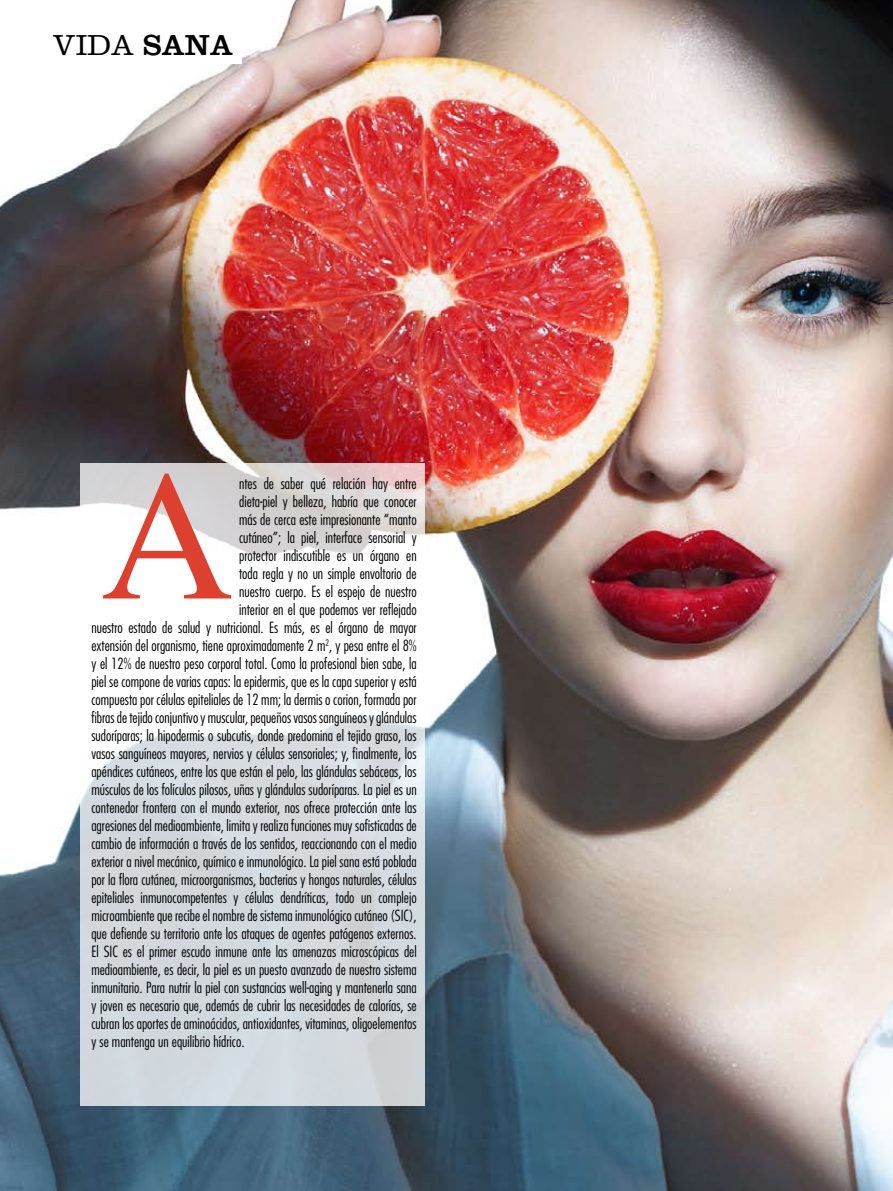
<style>
.page{position:relative;width:893px;height:1191px;background:#fff}
.page>*{position:absolute;margin:0;border:0;box-sizing:border-box;transform-origin:0 0}
.t1{font:185.4px "Times";color:#dc412f}
.t2{font:300 30px "Clarendon";color:#000}
.t3{font:300 condensed 15px "Futura";color:#000}
.s1{font-weight:400}
</style>
<div class="page">
<img style="left:0;top:0;width:893px;height:1191px">
<svg style="left:80px;top:463px;width:345px;height:643px;fill:#d5dbdf"></svg>
<div style="left:44px;top:24px;width:198px;height:40px;background:#fff"></div>
<h2 class="t2" style="left:52px;top:28px;width:182px">vida <span class="s1">SANA</span></h2>
<h1 class="t1" style="left:100px;top:363px;width:135px">A</h1>
<p class="t3" style="left:239px;top:475px;width:179px">ntes de saber qué relación hay entre</p>
<p class="t3" style="left:239px;top:493px;width:179px">dieta-piel y belleza, habría que conocer</p>
<p class="t3" style="left:239px;top:511px;width:179px">más de cerca este impresionante “manto</p>
<p class="t3" style="left:239px;top:529px;width:179px">cutáneo”; la piel, interface sensorial y</p>
<p class="t3" style="left:239px;top:547px;width:179px">protector indiscutible es un órgano en</p>
<p class="t3" style="left:239px;top:565px;width:179px">toda regla y no un simple envoltorio de</p>
<p class="t3" style="left:239px;top:583px;width:179px">nuestro cuerpo. Es el espejo de nuestro</p>
<p class="t3" style="left:239px;top:601px;width:179px">interior en el que podemos ver reflejado</p>
<p class="t3" style="left:91px;top:619px;width:327px">nuestro estado de salud y nutricional. Es más, es el órgano de mayor</p>
<p class="t3" style="left:91px;top:637px;width:327px">extensión del organismo, tiene aproximadamente 2 m<sup>2</sup>, y pesa entre el 8%</p>
<p class="t3" style="left:91px;top:655px;width:327px">y el 12% de nuestro peso corporal total. Como la profesional bien sabe, la</p>
<p class="t3" style="left:91px;top:673px;width:327px">piel se compone de varias capas: la epidermis, que es la capa superior y está</p>
<p class="t3" style="left:91px;top:691px;width:327px">compuesta por células epiteliales de 12 mm; la dermis o corion, formada por</p>
<p class="t3" style="left:91px;top:709px;width:327px">fibras de tejido conjuntivo y muscular, pequeños vasos sanguíneos y glándulas</p>
<p class="t3" style="left:91px;top:727px;width:327px">sudoríparas; la hipodermis o subcutis, donde predomina el tejido graso, los</p>
<p class="t3" style="left:91px;top:745px;width:327px">vasos sanguíneos mayores, nervios y células sensoriales; y, finalmente, los</p>
<p class="t3" style="left:91px;top:763px;width:327px">apéndices cutáneos, entre los que están el pelo, las glándulas sebáceas, los</p>
<p class="t3" style="left:91px;top:781px;width:327px">músculos de los folículos pilosos, uñas y glándulas sudoríparas. La piel es un</p>
<p class="t3" style="left:91px;top:799px;width:327px">contenedor frontera con el mundo exterior, nos ofrece protección ante las</p>
<p class="t3" style="left:91px;top:817px;width:327px">agresiones del medioambiente, limita y realiza funciones muy sofisticadas de</p>
<p class="t3" style="left:91px;top:835px;width:327px">cambio de información a través de los sentidos, reaccionando con el medio</p>
<p class="t3" style="left:91px;top:853px;width:327px">exterior a nivel mecánico, químico e inmunológico. La piel sana está poblada</p>
<p class="t3" style="left:91px;top:871px;width:327px">por la flora cutánea, microorganismos, bacterias y hongos naturales, células</p>
<p class="t3" style="left:91px;top:889px;width:327px">epiteliales inmunocompetentes y células dendríticas, todo un complejo</p>
<p class="t3" style="left:91px;top:907px;width:327px">microambiente que recibe el nombre de sistema inmunológico cutáneo (SIC),</p>
<p class="t3" style="left:91px;top:925px;width:327px">que defiende su territorio ante los ataques de agentes patógenos externos.</p>
<p class="t3" style="left:91px;top:943px;width:327px">El SIC es el primer escudo inmune ante las amenazas microscópicas del</p>
<p class="t3" style="left:91px;top:961px;width:327px">medioambiente, es decir, la piel es un puesto avanzado de nuestro sistema</p>
<p class="t3" style="left:91px;top:979px;width:327px">inmunitario. Para nutrir la piel con sustancias well-aging y mantenerla sana</p>
<p class="t3" style="left:91px;top:997px;width:327px">y joven es necesario que, además de cubrir las necesidades de calorías, se</p>
<p class="t3" style="left:91px;top:1015px;width:327px">cubran los aportes de aminoácidos, antioxidantes, vitaminas, oligoelementos</p>
<p class="t3" style="left:91px;top:1033px;width:155px">y se mantenga un equilibrio hídrico.</p>
</div>
